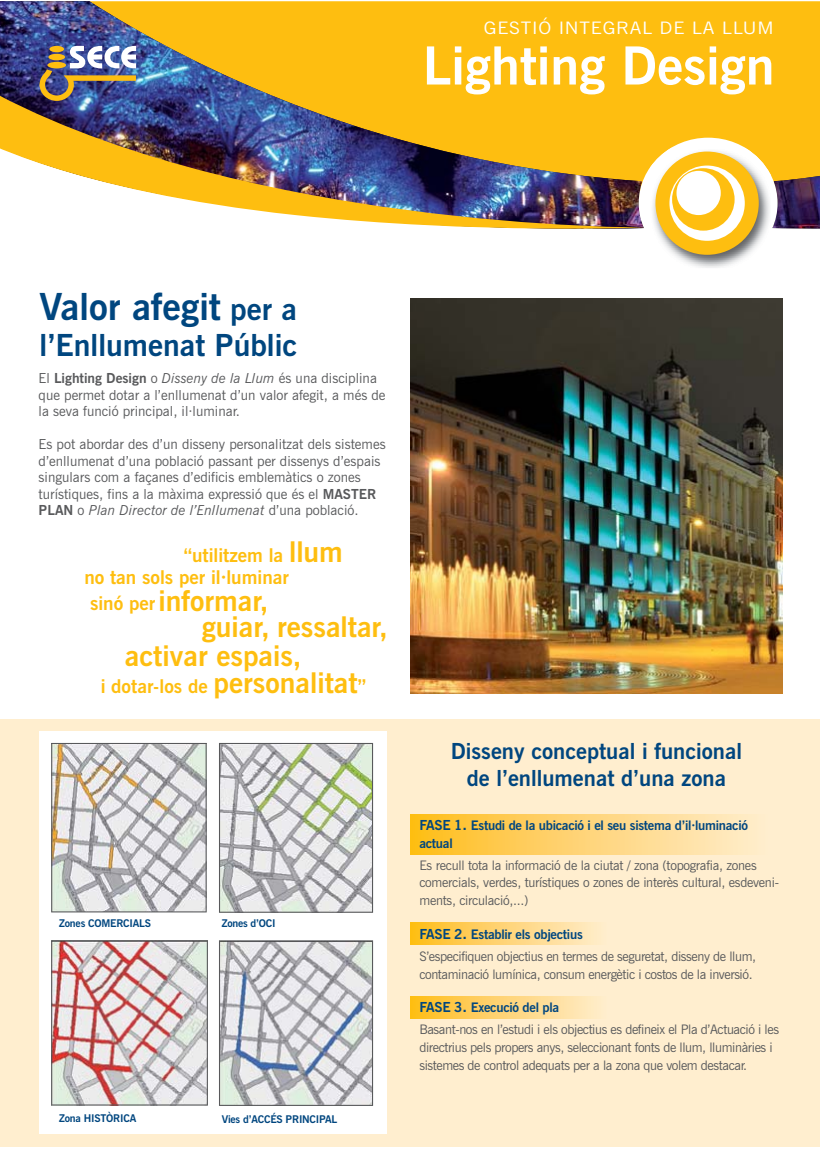
<style>
.page{position:relative;width:820px;height:1162px;background:#fff}
.page>*{position:absolute;margin:0;border:0;box-sizing:border-box;transform-origin:0 0}
.t1{font:700 52.35px "News Gothic BT";color:#fff}
.t2{font:700 37.2px "News Gothic BT";color:#00467f}
.t3{font:700 30.3px "News Gothic BT";color:#00467f}
.t4{font:700 28.5px/26.1px "News Gothic BT";color:#febe10}
.t5{font:700 22.05px/26.4px "News Gothic BT";color:#00467f;text-align:center}
.t6{font:700 18.9px/21.9px "News Gothic BT";color:#febe10}
.t7{font:17.1px "News Gothic BT";letter-spacing:.04em;color:#fff;scale:1.12 1}
.t8{font:13.8px/16.5px "News Gothic BT";color:#58595b}
.t9{font:13.05px/17.9px "News Gothic BT";letter-spacing:-.03em;color:#58595b}
.t10{font:700 13.05px/17.9px "News Gothic BT";letter-spacing:-.02em;color:#00467f}
.t11{font:700 10.65px "News Gothic BT";letter-spacing:-.02em;color:#00467f}
.s1{font-size:30.3px}
.s2{font-weight:700}
.s3{font-style:italic}
.s4{font-size:28.5px}
.s5{font-size:18.9px}
.s6{font-size:13.8px}
.s7{font-size:15.15px}
.s8{font-weight:700;font-size:13.8px;color:#00467f}
.s9{font-weight:700;font-size:15.15px;color:#00467f}
.s10{font-weight:700;color:#00467f}
</style>
<div class="page">
<img style="left:0;top:1px;width:819px;height:228px">
<img style="left:0;top:81px;width:645px;height:148px">
<div style="left:638px;top:138px;width:139px;height:131px;background:#fff;border-radius:50%"></div>
<img style="left:649px;top:148px;width:121px;height:120px">
<div style="left:655px;top:152px;width:103px;height:103px;background:#febe10;border-radius:50%"></div>
<img style="left:40px;top:46px;width:96px;height:55px">
<div style="left:49px;top:46px;width:15px;height:6px;background:#febe10;border-radius:50%"></div>
<div style="left:0;top:719px;width:819px;height:427px;background:#ffeecf"></div>
<div style="left:410px;top:922px;width:196px;height:22px;background:linear-gradient(to right,#ffbd1d,#ffedd0)"></div>
<div style="left:410px;top:814px;width:356px;height:40px;background:linear-gradient(to right,#ffbd1d,#ffedd1)"></div>
<div style="left:410px;top:996px;width:196px;height:22px;background:linear-gradient(to right,#ffbd1d,#ffedd0)"></div>
<img style="left:410px;top:299px;width:371px;height:395px">
<div style="left:669px;top:165px;width:75px;height:76px;background:#fff;border-radius:50%"></div>
<div style="left:671px;top:168px;width:63px;height:63px;background:#febe10;border-radius:50%"></div>
<div style="left:676px;top:171px;width:44px;height:44px;background:#fff;border-radius:50%"></div>
<div style="left:40px;top:731px;width:347px;height:403px;background:#fff"></div>
<svg style="left:51px;top:743px;width:155px;height:169px;background:#cdcbca"></svg>
<img style="left:51px;top:940px;width:157px;height:165px">
<svg style="left:219px;top:743px;width:154px;height:169px;background:#caccc9"></svg>
<svg style="left:219px;top:940px;width:154px;height:165px;background:#c6c8cd"></svg>
<h3 class="t7" style="left:483px;top:21px;width:260px">GESTIÓ INTEGRAL DE LA LLUM</h3>
<h1 class="t1" style="left:422px;top:46px;width:353px">Lighting Design</h1>
<h2 class="t2" style="left:40px;top:293px;width:259px">Valor afegit <span class="s1">per a</span></h2>
<h3 class="t3" style="left:40px;top:334px;width:259px">l’Enllumenat Públic</h3>
<p class="t8" style="left:39px;top:371px;width:348px">El <span class="s2">Lighting Design</span> o <span class="s3">Disseny de la Llum</span> és una disciplina que permet dotar a l’enllumenat d’un valor afegit, a més de la seva funció principal, il·luminar.</p>
<p class="t8" style="left:39px;top:437px;width:348px">Es pot abordar des d’un disseny personalitzat dels sistemes d’enllumenat d’una població passant per dissenys d’espais singulars com a façanes d’edificis emblemàtics o zones turístiques, fins a la màxima expressió que és el <span class="s2">MASTER PLAN</span> o <span class="s3">Plan Director de l’Enllumenat</span> d’una població.</p>
<h3 class="t6" style="left:84px;top:545px;width:260px;text-indent:99px">“utilitzem la <span class="s4">llum </span>no tan sols per il·luminar</h3>
<h3 class="t4" style="left:202px;top:590px;width:187px;text-indent:-112px"><span class="s5">sinó per</span> informar,<br>guiar, ressaltar,</h3>
<h3 class="t4" style="left:125px;top:645px;width:178px">activar espais,</h3>
<h3 class="t6" style="left:101px;top:677px;width:266px">i dotar-los de <span class="s4">personalitat</span>”</h3>
<p class="t11" style="left:59px;top:919px;width:93px">Zones COMERCIALS</p>
<p class="t11" style="left:222px;top:919px;width:55px">Zones d’OCI</p>
<p class="t11" style="left:59px;top:1114px;width:78px">Zona HISTÒRICA</p>
<p class="t11" style="left:222px;top:1114px;width:117px">Vies d’ACCÉS PRINCIPAL</p>
<h3 class="t5" style="left:450px;top:740px;width:292px">Disseny conceptual i funcional de l’enllumenat d’una zona</h3>
<p class="t10" style="left:419px;top:817px;width:330px"><span class="s6">FASE 1</span><span class="s7">.</span> Estudi de la ubicació i el seu sistema d’il·luminació actual</p>
<p class="t9" style="left:419px;top:857px;width:361px">Es recull tota la informació de la ciutat / zona (topografia, zones comercials, verdes, turístiques o zones de interès cultural, esdeveni&shy;ments, circulació,...)</p>
<p class="t9" style="left:419px;top:924px;width:338px;line-height:21.9px"><span class="s8">FASE 2</span><span class="s9">.</span> <span class="s10">Establir els objectius<br></span>S’especifiquen objectius en termes de seguretat, disseny de llum,</p>
<p class="t9" style="left:419px;top:966px;width:334px">contaminació lumínica, consum energètic i costos de la inversió.</p>
<p class="t9" style="left:419px;top:997px;width:361px;line-height:21.9px"><span class="s8">FASE 3</span><span class="s9">.</span> <span class="s10">Execució del pla<br></span>Basant-nos en l’estudi i els objectius es defineix el Pla d’Actuació i les</p>
<p class="t9" style="left:419px;top:1039px;width:354px">directrius pels propers anys, seleccionant fonts de llum, lluminàries i sistemes de control adequats per a la zona que volem destacar.</p>
</div>
